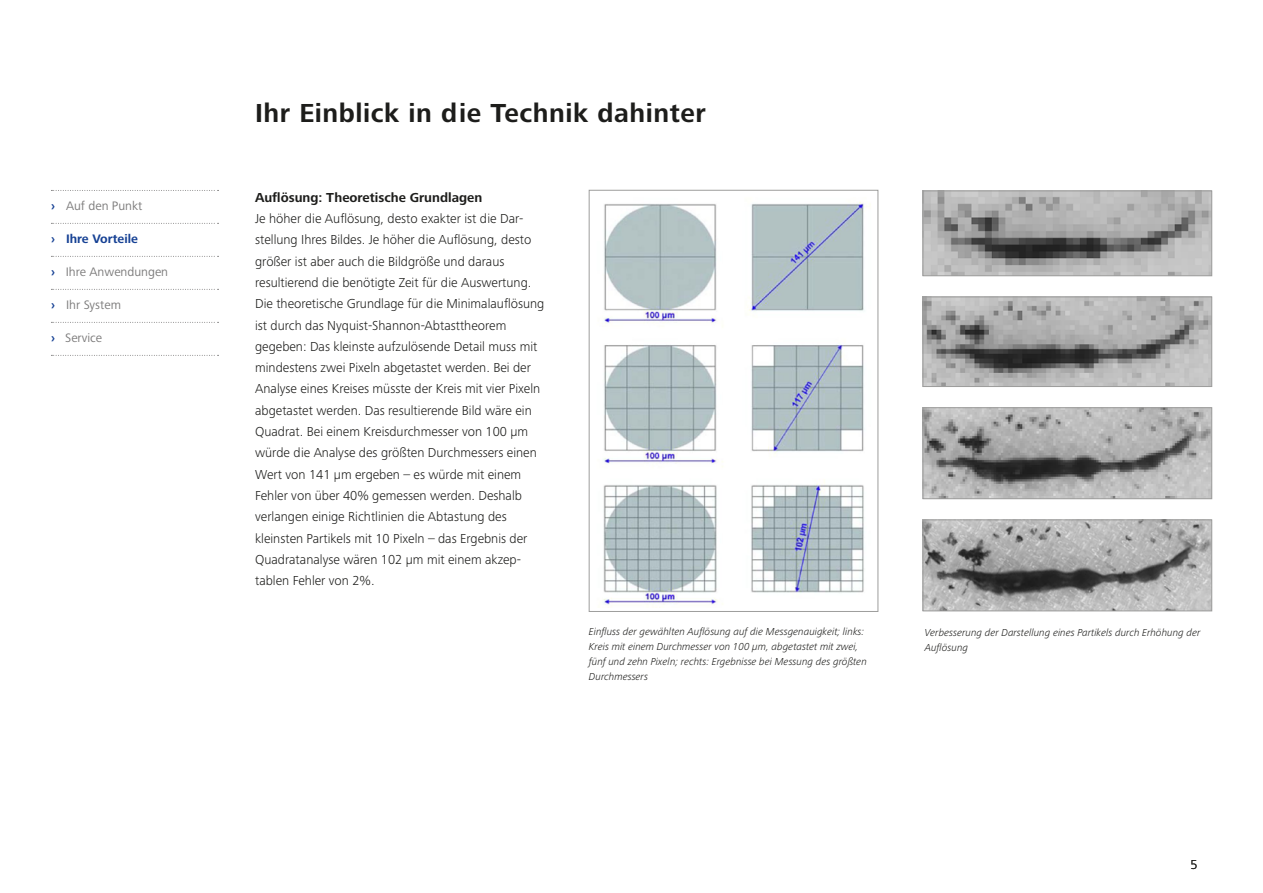
<style>
.page{position:relative;width:1263px;height:893px;background:#fff}
.page>*{position:absolute;margin:0;border:0;box-sizing:border-box;transform-origin:0 0}
.t1{font:700 27px "Zeiss Frutiger Next Pro";letter-spacing:.02em;color:#1d1d1b}
.t2{font:300 13.5px/21.3px "Zeiss Frutiger Next Pro";color:#1d1d1b}
.t3{font:700 13.5px "Zeiss Frutiger Next Pro";color:#1d1d1b}
.t4{font:12.75px "Zeiss Frutiger Next Pro";color:#7c7b7b}
.t5{font:700 12.75px "Zeiss Frutiger Next Pro";color:#164194}
.t6{font:italic 300 10.5px/15px "Zeiss Frutiger Next Pro";color:#1d1d1b}
.s1{font-weight:700;color:#164194}
</style>
<div class="page">
<img style="left:603px;top:202px;width:268px;height:405px">
<div style="left:589px;top:190px;width:289px;height:422px;border:1px solid #9d9d9c"></div>
<img style="left:925px;top:193px;width:285px;height:81px">
<div style="left:923px;top:191px;width:289px;height:85px;border:1px solid #9d9d9c"></div>
<img style="left:925px;top:299px;width:285px;height:86px">
<div style="left:923px;top:297px;width:289px;height:90px;border:1px solid #9d9d9c"></div>
<img style="left:925px;top:522px;width:285px;height:87px">
<div style="left:923px;top:520px;width:289px;height:91px;border:1px solid #9d9d9c"></div>
<img style="left:925px;top:409px;width:285px;height:88px">
<div style="left:923px;top:407px;width:289px;height:92px;border:1px solid #9d9d9c"></div>
<svg style="left:51px;top:190px;width:168px;height:1px"></svg>
<svg style="left:51px;top:223px;width:168px;height:1px"></svg>
<svg style="left:51px;top:256px;width:168px;height:1px"></svg>
<svg style="left:51px;top:289px;width:168px;height:1px"></svg>
<svg style="left:51px;top:322px;width:168px;height:1px"></svg>
<svg style="left:51px;top:355px;width:168px;height:1px"></svg>
<p class="t4" style="left:51px;top:199px;width:93px"><span class="s1">›</span> Auf den Punkt</p>
<p class="t5" style="left:51px;top:232px;width:88px">› Ihre Vorteile</p>
<p class="t4" style="left:51px;top:265px;width:119px"><span class="s1">›</span> Ihre Anwendungen</p>
<p class="t4" style="left:51px;top:298px;width:71px"><span class="s1">›</span> Ihr System</p>
<p class="t4" style="left:51px;top:331px;width:53px"><span class="s1">›</span> Service</p>
<h1 class="t1" style="left:255px;top:97px;width:452px">Ihr Einblick in die Technik dahinter</h1>
<p class="t3" style="left:255px;top:189px;width:229px">Auflösung: Theoretische Grundlagen</p>
<p class="t2" style="left:255px;top:208px;width:291px">Je höher die Auflösung, desto exakter ist die Dar&shy;stellung Ihres Bildes. Je höher die Auflösung, desto größer ist aber auch die Bildgröße und daraus resultierend die benötigte Zeit für die Auswertung.<br>Die theoretische Grundlage für die Minimalauflösung ist durch das Nyquist-Shannon-Abtasttheorem gegeben: Das kleinste aufzulösende Detail muss mit mindestens zwei Pixeln abgetastet werden. Bei der Analyse eines Kreises müsste der Kreis mit vier Pixeln abgetastet werden. Das resultierende Bild wäre ein Quadrat. Bei einem Kreisdurchmesser von 100 µm würde die Analyse des größten Durchmessers einen Wert von 141 µm ergeben – es würde mit einem Fehler von über 40% gemessen werden. Deshalb verlangen einige Richtlinien die Abtastung des kleinsten Partikels mit 10 Pixeln – das Ergebnis der Quadratanalyse wären 102 µm mit einem akzep&shy;tablen Fehler von 2%.</p>
<p class="t6" style="left:589px;top:624px;width:279px">Einfluss der gewählten Auflösung auf die Messgenauigkeit; links:<br>Kreis mit einem Durchmesser von 100 μm, abgetastet mit zwei, fünf und zehn Pixeln; rechts: Ergebnisse bei Messung des größten Durchmessers</p>
<p class="t6" style="left:925px;top:625px;width:277px">Verbesserung der Darstellung eines Partikels durch Erhöhung der<br>Auflösung</p>
<p class="t2" style="left:1190px;top:853px;width:9px">5</p>
</div>
